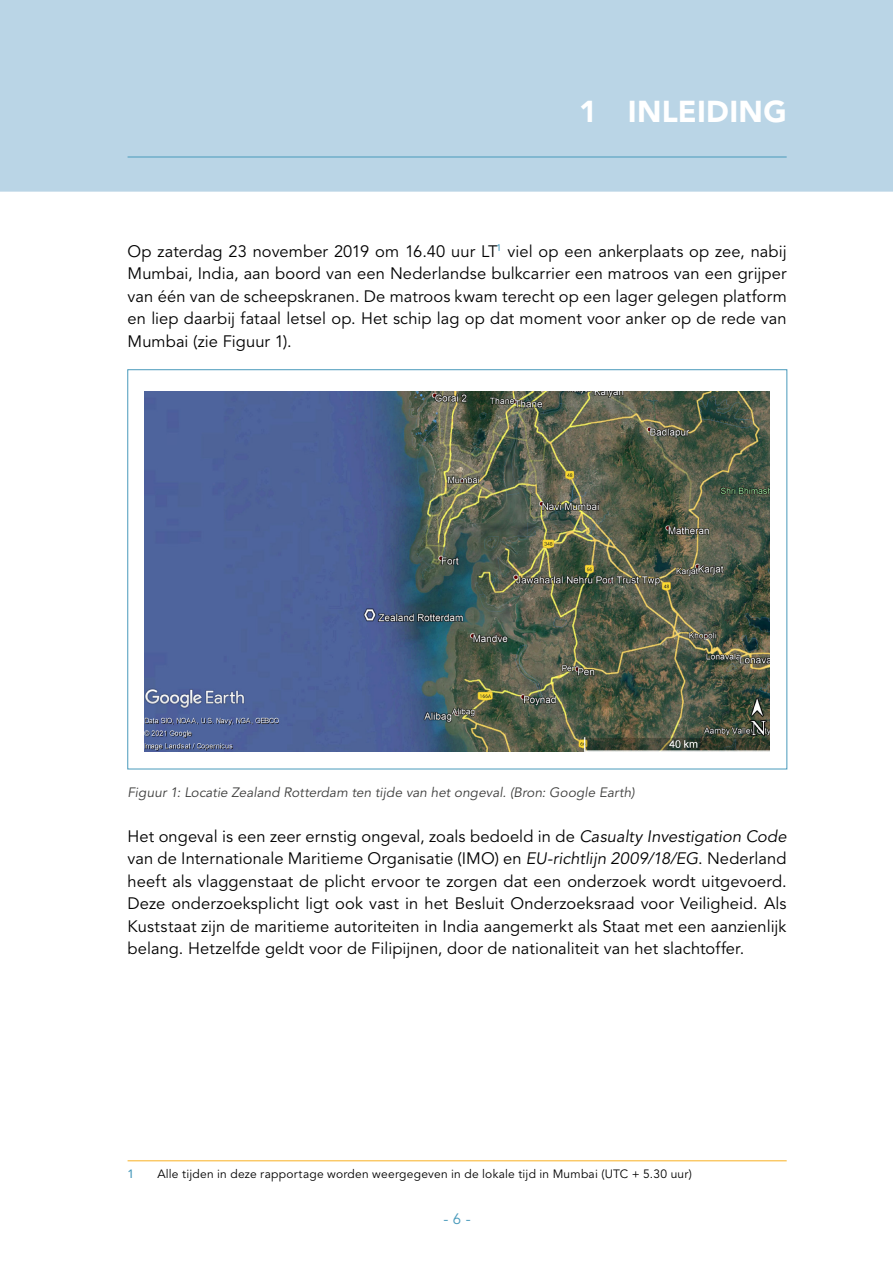
<style>
.page{position:relative;width:893px;height:1263px;background:#fff}
.page>*{position:absolute;margin:0;border:0;box-sizing:border-box;transform-origin:0 0}
.t1{font:900 30px "Avenir LT Std";letter-spacing:.01em;color:#fff}
.Bodytekst{font:16.5px/22.5px "Avenir LT Std";letter-spacing:.005em;color:#000;text-align:justify}
.t2{font:15px "Avenir LT Std";color:#499abb}
.Bijschrift{font:italic 13.5px "Avenir LT Std";letter-spacing:.005em;color:#3c3c3b}
.Voetnoot{font:12px "Avenir LT Std";letter-spacing:.02em;color:#000}
.Voetnoot-2{font:500 12px "Avenir LT Std";color:#499abb}
.s1{font-style:italic}
</style>
<div class="page">
<div style="left:0;top:0;width:893px;height:192px;background:#bad5e6"></div>
<hr style="left:128px;top:157px;width:659px;height:1px;background:#499abb">
<hr style="left:128px;top:1160px;width:659px;height:1px;background:#f9b122">
<img style="left:145px;top:392px;width:625px;height:360px">
<p class="t1" style="left:579px;top:93px;width:209px">1 INLEIDING</p>
<p class="Bodytekst" style="left:128px;top:240px;width:661px">Op zaterdag 23 november 2019 om 16.40 uur LT<sup>1</sup> viel op een ankerplaats op zee, nabij Mumbai, India, aan boord van een Nederlandse bulkcarrier een matroos van een grijper van één van de scheepskranen. De matroos kwam terecht op een lager gelegen platform en liep daarbij fataal letsel op. Het schip lag op dat moment voor anker op de rede van Mumbai (zie Figuur 1).</p>
<p class="Bijschrift" style="left:128px;top:784px;width:508px">Figuur 1: Locatie Zealand Rotterdam ten tijde van het ongeval. (Bron: Google Earth)</p>
<p class="Bodytekst" style="left:128px;top:825px;width:661px">Het ongeval is een zeer ernstig ongeval, zoals bedoeld in de <span class="s1">Casualty Investigation Code </span>van de Internationale Maritieme Organisatie (IMO) en <span class="s1">EU-richtlijn 2009/18/EG</span>. Nederland heeft als vlaggenstaat de plicht ervoor te zorgen dat een onderzoek wordt uitgevoerd.<br>Deze onderzoeksplicht ligt ook vast in het Besluit Onderzoeksraad voor Veiligheid. Als Kuststaat zijn de maritieme autoriteiten in India aangemerkt als Staat met een aanzienlijk belang. Hetzelfde geldt voor de Filipijnen, door de nationaliteit van het slachtoffer.</p>
<p class="Voetnoot-2" style="left:128px;top:1167px;width:8px">1</p>
<p class="Voetnoot" style="left:157px;top:1167px;width:536px">Alle tijden in deze rapportage worden weergegeven in de lokale tijd in Mumbai (UTC + 5.30 uur)</p>
<p class="t2" style="left:443px;top:1210px;width:29px">- 6 -</p>
</div>
